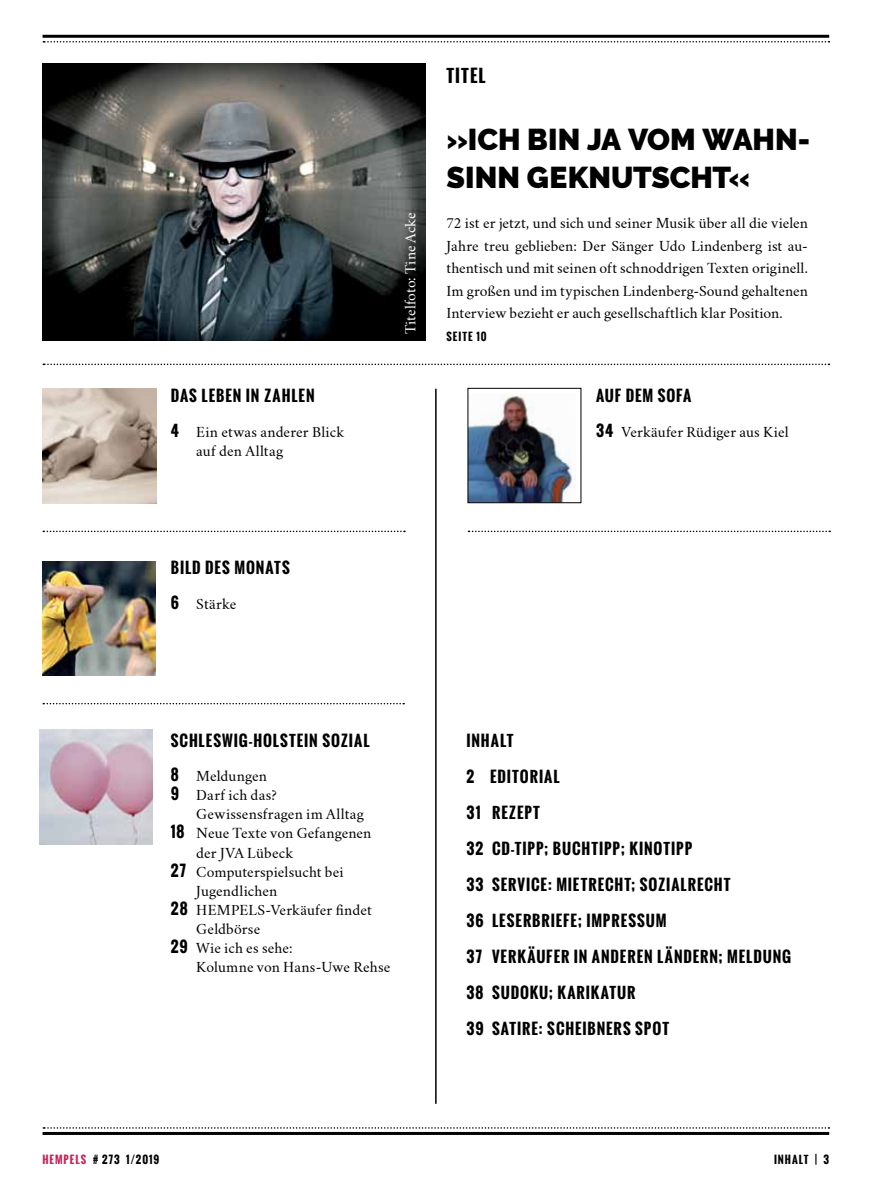
<style>
.page{position:relative;width:893px;height:1191px;background:#fff}
.page>*{position:absolute;margin:0;border:0;box-sizing:border-box;transform-origin:0 0}
.t1{font:900 30px "Raleway";color:#000}
.t2{font:700 17.25px "Oswald";color:#000}
.t3{font:700 15px "Oswald";letter-spacing:.065em;color:#000}
.t4{font:13.5px/22.5px "Crimson Text";letter-spacing:.01em;color:#000;text-align:justify}
.t5{font:13.5px "Crimson Text";letter-spacing:-.005em;color:#fff}
.t6{font:700 10.5px "Oswald";letter-spacing:.1em;color:#000}
.s1{font-family:"Oswald";font-weight:700;font-size:15px}
.s2{color:#c82258}
</style>
<div class="page">
<hr style="left:43px;top:1132px;width:786px;height:3px;background:#000">
<svg style="left:43px;top:1127px;width:786px;height:1px"></svg>
<hr style="left:43px;top:35px;width:786px;height:3px;background:#000">
<svg style="left:43px;top:41px;width:786px;height:2px"></svg>
<img style="left:43px;top:63px;width:382px;height:278px">
<svg style="left:43px;top:363px;width:786px;height:2px"></svg>
<img style="left:39px;top:729px;width:114px;height:115px">
<hr style="left:435px;top:389px;width:2px;height:714px;background:#000">
<svg style="left:43px;top:703px;width:361px;height:1px"></svg>
<img style="left:43px;top:389px;width:113px;height:114px">
<img style="left:470px;top:394px;width:106px;height:107px">
<div style="left:468px;top:388px;width:113px;height:115px;border:1px solid #000"></div>
<img style="left:43px;top:561px;width:113px;height:114px">
<svg style="left:43px;top:530px;width:362px;height:2px"></svg>
<svg style="left:468px;top:530px;width:362px;height:2px"></svg>
<p class="t2" style="left:446px;top:62px;width:41px">TITEL</p>
<p class="t3" style="left:171px;top:384px;width:40px">DAS LEBE</p>
<p class="t3" style="left:233px;top:384px;width:83px">N IN ZAHLEN</p>
<p class="t4" style="left:196px;top:422px;width:149px;line-height:19.2px;text-indent:-26px"><span class="s1">4</span> Ein etwas anderer Blick auf den Alltag</p>
<p class="t3" style="left:171px;top:556px;width:120px">BILD DES MONATS</p>
<p class="t4" style="left:171px;top:593px;width:67px"><span class="s1">6</span> Stärke</p>
<p class="t5" style="left:402px;top:334px;width:123px;rotate:-90deg">Titelfoto: Tine Acke</p>
<h1 class="t1" style="left:446px;top:122px;width:99px">»ICH BIN</h1>
<h1 class="t1" style="left:587px;top:122px;width:65px">JA VOM</h1>
<h1 class="t1" style="left:703px;top:122px;width:109px">WAHN-</h1>
<h1 class="t1" style="left:446px;top:160px;width:19px">SINN</h1>
<h1 class="t1" style="left:527px;top:160px;width:83px">GE KNUTS</h1>
<h1 class="t1" style="left:670px;top:160px;width:82px">CHT«</h1>
<p class="t4" style="left:446px;top:212px;width:363px">72 ist er jetzt, und sich und seiner Musik über all die vielen Jahre treu geblieben: Der Sänger Udo Lindenberg ist au&shy;thentisch und mit seinen oft schnoddrigen Texten originell.<br>Im großen und im typischen Lindenberg-Sound gehaltenen Interview bezieht er auch gesellschaftlich klar Position.</p>
<p class="t6" style="left:446px;top:328px;width:42px">SEITE 10</p>
<p class="t3" style="left:596px;top:384px;width:97px">AUF DEM SOFA</p>
<p class="t4" style="left:596px;top:420px;width:194px"><span class="s1">34</span> Verkäufer Rüdiger aus Kiel</p>
<p class="t3" style="left:171px;top:729px;width:10px">SCH</p>
<p class="t3" style="left:199px;top:729px;width:172px">LESWIG-HOLSTEIN SOZIAL</p>
<p class="t4" style="left:171px;top:765px;width:98px"><span class="s1">8</span> Meldungen</p>
<p class="t4" style="left:171px;top:784px;width:108px"><span class="s1">9</span> Darf ich das?</p>
<p class="t4" style="left:196px;top:803px;width:169px">Gewissensfragen im Alltag</p>
<p class="t4" style="left:171px;top:822px;width:202px"><span class="s1">18</span> Neue Texte von Gefangenen</p>
<p class="t4" style="left:196px;top:841px;width:98px">der JVA Lübeck</p>
<p class="t4" style="left:171px;top:860px;width:174px"><span class="s1">27</span> Computerspielsucht bei</p>
<p class="t4" style="left:196px;top:879px;width:82px">Jugendlichen</p>
<p class="t4" style="left:171px;top:899px;width:203px"><span class="s1">28</span> HEMPELS-Verkäufer findet</p>
<p class="t4" style="left:196px;top:918px;width:65px">Geldbörse</p>
<p class="t4" style="left:171px;top:937px;width:123px"><span class="s1">29</span> Wie ich es sehe:</p>
<p class="t4" style="left:196px;top:956px;width:196px">Kolumne von Hans-Uwe Rehse</p>
<p class="t3" style="left:467px;top:729px;width:48px">INHALT</p>
<p class="t3" style="left:467px;top:765px;width:95px">2 EDITORIAL</p>
<p class="t3" style="left:467px;top:801px;width:25px">31 RE</p>
<p class="t3" style="left:509px;top:801px;width:32px">ZEPT</p>
<p class="t3" style="left:467px;top:837px;width:106px">32 CD-TIPP; BUCH</p>
<p class="t3" style="left:591px;top:837px;width:102px">TIPP; KINOTIPP</p>
<p class="t3" style="left:467px;top:873px;width:27px">33 SER</p>
<p class="t3" style="left:517px;top:873px;width:81px">VICE: MIETRECH</p>
<p class="t3" style="left:624px;top:873px;width:73px">T; SOZIALRECH</p>
<p class="t3" style="left:724px;top:873px;width:8px">T</p>
<p class="t3" style="left:467px;top:909px;width:59px">36 LESERBR</p>
<p class="t3" style="left:551px;top:909px;width:117px">IEFE; IMPRESSUM</p>
<p class="t3" style="left:467px;top:945px;width:26px">37 VER</p>
<p class="t3" style="left:517px;top:945px;width:150px">KÄUFER IN ANDEREN LÄND</p>
<p class="t3" style="left:693px;top:945px;width:100px">ERN; MELDUNG</p>
<p class="t3" style="left:466px;top:981px;width:161px">38 SUDOKU; KARIKATUR</p>
<p class="t3" style="left:466px;top:1017px;width:91px">39 SATIRE: SCHE</p>
<p class="t3" style="left:583px;top:1017px;width:88px">IBNERS SPOT</p>
<p class="t6" style="left:43px;top:1151px;width:118px"><span class="s2">HEMPELS</span> # 273 1/2019</p>
<p class="t6" style="left:774px;top:1151px;width:57px">INHALT | 3</p>
</div>
